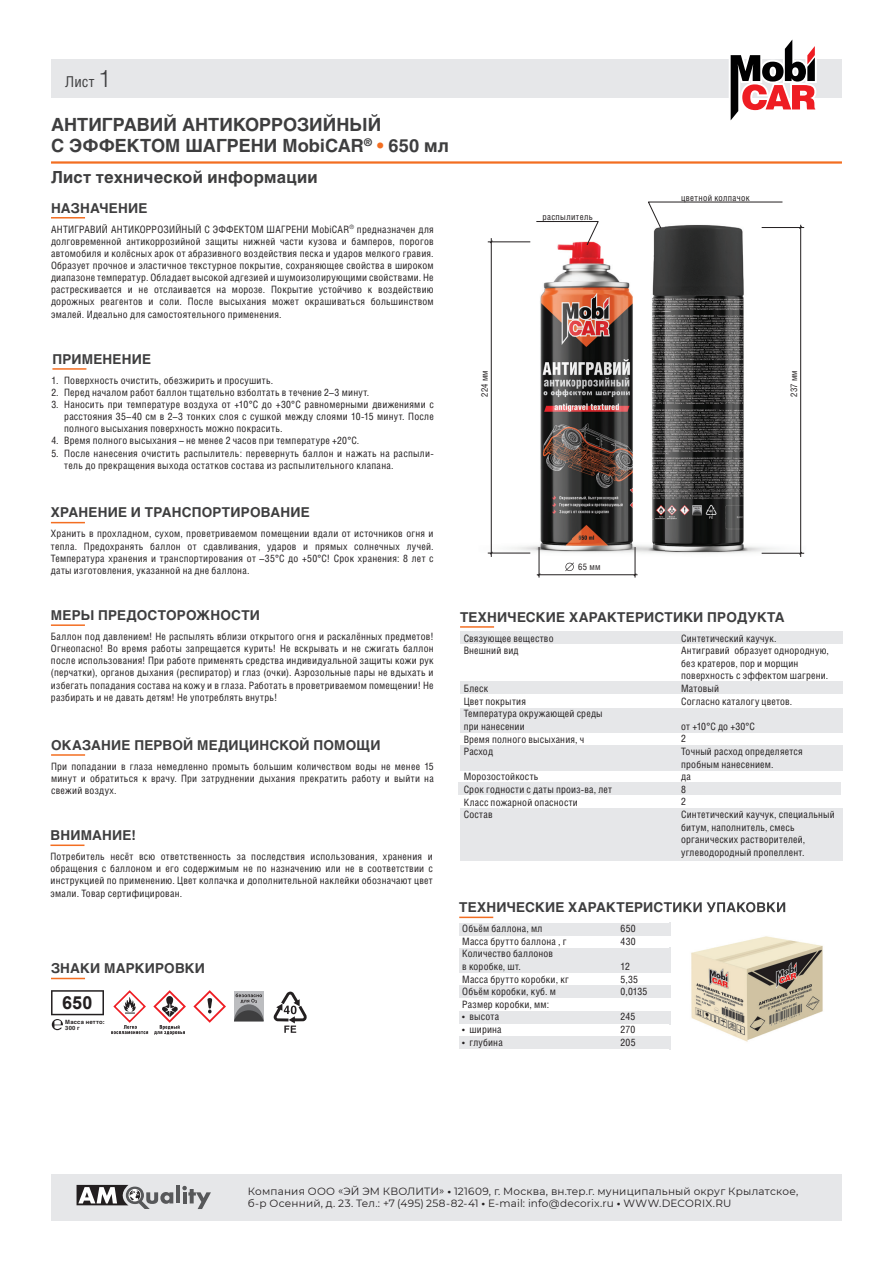
<style>
.page{position:relative;width:893px;height:1263px;background:#fff}
.page>*{position:absolute;margin:0;border:0;box-sizing:border-box;transform-origin:0 0}
.t1{font:700 18px/21.6px "Helios";color:#3e3e3f}
.t2{font:700 18px "Arial";color:#231f20}
.t3{font:700 16.5px "Helios";letter-spacing:.015em;color:#3e3e3f}
.t4{font:15px "Helios";color:#3e3e3f}
.t5{font:700 13.5px "Helios";letter-spacing:.015em;color:#3e3e3f}
.t6{font:10.5px/12.6px "Montserrat";letter-spacing:.02em;color:#231f20}
.t7{font:10.2px/12.6px "Helios";letter-spacing:.025em;color:#231f20}
.t8{font:9px "Helios";letter-spacing:.035em;color:#231f20}
.t9{font:700 5.85px/6px "Helios";letter-spacing:.035em;color:#231f20}
.s1{font-weight:300;font-size:24px}
.s2{color:#f36e21}
.s3{font-weight:700}
</style>
<div class="page">
<hr style="left:51px;top:217px;width:34px;height:1px;background:#f36e21">
<img style="left:487px;top:224px;width:318px;height:354px">
<hr style="left:52px;top:368px;width:34px;height:2px;background:#f36e21">
<div style="left:51px;top:1174px;width:791px;height:46px;background:#e6e7e9"></div>
<hr style="left:176px;top:1185px;width:4px;height:18px;background:#57585a">
<svg style="left:182px;top:1186px;width:29px;height:23px"></svg>
<svg style="left:77px;top:1185px;width:96px;height:24px"></svg>
<hr style="left:51px;top:522px;width:34px;height:1px;background:#f36e21">
<hr style="left:51px;top:624px;width:34px;height:2px;background:#f36e21">
<hr style="left:51px;top:754px;width:34px;height:2px;background:#f36e21">
<hr style="left:50px;top:844px;width:34px;height:2px;background:#f36e21">
<hr style="left:51px;top:161px;width:791px;height:3px;background:#f36e21">
<div style="left:459px;top:923px;width:211px;height:12px;background:#e6e7e9"></div>
<div style="left:459px;top:948px;width:211px;height:25px;background:#e6e7e9"></div>
<div style="left:459px;top:985px;width:211px;height:13px;background:#e6e7e9"></div>
<div style="left:459px;top:1011px;width:211px;height:13px;background:#e6e7e9"></div>
<div style="left:459px;top:1036px;width:211px;height:13px;background:#e6e7e9"></div>
<hr style="left:459px;top:917px;width:34px;height:1px;background:#f36e21">
<img style="left:669px;top:902px;width:154px;height:148px">
<svg style="left:669px;top:923px;width:1px;height:12px"></svg>
<svg style="left:669px;top:948px;width:1px;height:25px"></svg>
<svg style="left:669px;top:985px;width:1px;height:13px"></svg>
<svg style="left:669px;top:1011px;width:1px;height:13px"></svg>
<svg style="left:669px;top:1036px;width:1px;height:13px"></svg>
<img style="left:669px;top:902px;width:116px;height:10px">
<hr style="left:51px;top:978px;width:34px;height:1px;background:#f36e21">
<svg style="left:193px;top:990px;width:33px;height:33px"></svg>
<div style="left:234px;top:991px;width:30px;height:30px;background:#bcbdc0"></div>
<svg style="left:234px;top:993px;width:30px;height:28px"></svg>
<svg style="left:111px;top:990px;width:75px;height:45px"></svg>
<svg style="left:51px;top:990px;width:53px;height:40px"></svg>
<svg style="left:274px;top:991px;width:33px;height:42px"></svg>
<div style="left:51px;top:60px;width:791px;height:38px;background:#e6e7e9"></div>
<svg style="left:729px;top:39px;width:88px;height:82px"></svg>
<div style="left:460px;top:631px;width:383px;height:13px;background:#e6e7e9"></div>
<div style="left:460px;top:745px;width:383px;height:26px;background:#e6e7e9"></div>
<div style="left:460px;top:681px;width:383px;height:13px;background:#e6e7e9"></div>
<div style="left:459px;top:782px;width:382px;height:13px;background:#e6e7e9"></div>
<div style="left:460px;top:708px;width:383px;height:24px;background:#e6e7e9"></div>
<div style="left:460px;top:809px;width:383px;height:52px;background:#e6e7e9"></div>
<hr style="left:460px;top:626px;width:34px;height:2px;background:#f36e21">
<svg style="left:536px;top:221px;width:63px;height:24px"></svg>
<svg style="left:648px;top:202px;width:135px;height:26px"></svg>
<hr style="left:491px;top:238px;width:1px;height:319px;background:#231f20">
<hr style="left:488px;top:553px;width:42px;height:1px;background:#231f20">
<hr style="left:488px;top:242px;width:42px;height:1px;background:#231f20">
<hr style="left:800px;top:225px;width:1px;height:332px;background:#231f20">
<hr style="left:762px;top:227px;width:42px;height:1px;background:#231f20">
<hr style="left:762px;top:553px;width:42px;height:1px;background:#231f20">
<hr style="left:539px;top:547px;width:1px;height:31px;background:#231f20">
<hr style="left:537px;top:574px;width:101px;height:1px;background:#231f20">
<hr style="left:635px;top:547px;width:1px;height:31px;background:#231f20">
<svg style="left:565px;top:562px;width:9px;height:9px"></svg>
<h3 class="t4" style="left:65px;top:72px;width:48px">Лист <span class="s1">1</span></h3>
<h1 class="t1" style="left:51px;top:113px;width:399px">АНТИГРАВИЙ АНТИКОРРОЗИЙНЫЙ<br>С ЭФФЕКТОМ ШАГРЕНИ MobiCAR<sup>®</sup> <span class="s2">•</span> 650 мл</h1>
<h2 class="t3" style="left:51px;top:167px;width:268px">Лист технической информации</h2>
<h3 class="t5" style="left:51px;top:200px;width:98px">НАЗНАЧЕНИЕ</h3>
<p class="t7" style="left:51px;top:223px;width:384px;line-height:12.1px;text-align:justify">АНТИГРАВИЙ АНТИКОРРОЗИЙНЫЙ С ЭФФЕКТОМ ШАГРЕНИ MobiCAR<sup>®</sup> предназначен для долговременной антикоррозийной защиты нижней части кузова и бамперов, порогов автомобиля и колёсных арок от абразивного воздействия песка и ударов мелкого гравия.<br>Образует прочное и эластичное текстурное покрытие, сохраняющее свойства в широком диапазоне температур. Обладает высокой адгезией и шумоизолирующими свойствами. Не растрескивается и не отслаивается на морозе. Покрытие устойчиво к воздействию дорожных реагентов и соли. После высыхания может окрашиваться большинством эмалей. Идеально для самостоятельного применения.</p>
<h3 class="t5" style="left:52px;top:351px;width:100px">ПРИМЕНЕНИЕ</h3>
<p class="t7" style="left:51px;top:374px;width:223px">1. Поверхность очистить, обезжирить и просушить.</p>
<p class="t7" style="left:51px;top:386px;width:319px">2. Перед началом работ баллон тщательно взболтать в течение 2–3 минут.</p>
<p class="t7" style="left:64px;top:398px;width:371px;line-height:12.1px;text-align:justify;text-indent:-13px">3. Наносить при температуре воздуха от +10°С до +30°С равномерными движениями с расстояния 35–40 см в 2–3 тонких слоя с сушкой между слоями 10-15 минут. После полного высыхания поверхность можно покрасить.</p>
<p class="t7" style="left:51px;top:434px;width:309px">4. Время полного высыхания – не менее 2 часов при температуре +20°С.</p>
<p class="t7" style="left:64px;top:447px;width:371px;line-height:12.1px;text-indent:-13px">5. После нанесения очистить распылитель: перевернуть баллон и нажать на распыли&shy;тель до прекращения выхода остатков состава из распылительного клапана.</p>
<p class="t8" style="left:542px;top:212px;width:52px">распылитель</p>
<p class="t8" style="left:681px;top:192px;width:70px">цветной колпачок</p>
<p class="t8" style="left:479px;top:397px;width:28px;rotate:-90deg">224 мм</p>
<p class="t8" style="left:789px;top:397px;width:29px;rotate:-90deg">237 мм</p>
<h3 class="t5" style="left:51px;top:505px;width:260px">ХРАНЕНИЕ И ТРАНСПОРТИРОВАНИЕ</h3>
<p class="t7" style="left:51px;top:527px;width:384px;line-height:12.1px;text-align:justify">Хранить в прохладном, сухом, проветриваемом помещении вдали от источников огня и тепла. Предохранять баллон от сдавливания, ударов и прямых солнечных лучей.<br>Температура хранения и транспортирования от –35°С до +50°С! Срок хранения: 8 лет с даты изготовления, указанной на дне баллона.</p>
<h3 class="t5" style="left:51px;top:607px;width:211px">МЕРЫ ПРЕДОСТОРОЖНОСТИ</h3>
<p class="t7" style="left:51px;top:630px;width:384px;line-height:12.1px;text-align:justify">Баллон под давлением! Не распылять вблизи открытого огня и раскалённых предметов!<br>Огнеопасно! Во время работы запрещается курить! Не вскрывать и не сжигать баллон после использования! При работе применять средства индивидуальной защиты кожи рук (перчатки), органов дыхания (респиратор) и глаз (очки). Аэрозольные пары не вдыхать и избегать попадания состава на кожу и в глаза. Работать в проветриваемом помещении! Не разбирать и не давать детям! Не употреблять внутрь!</p>
<h3 class="t5" style="left:51px;top:737px;width:331px">ОКАЗАНИЕ ПЕРВОЙ МЕДИЦИНСКОЙ ПОМОЩИ</h3>
<p class="t7" style="left:51px;top:760px;width:384px;line-height:12.1px;text-align:justify">При попадании в глаза немедленно промыть большим количеством воды не менее 15 минут и обратиться к врачу. При затруднении дыхания прекратить работу и выйти на свежий воздух.</p>
<h3 class="t5" style="left:50px;top:827px;width:87px">ВНИМАНИЕ!</h3>
<p class="t7" style="left:50px;top:850px;width:384px;line-height:12.1px;text-align:justify">Потребитель несёт всю ответственность за последствия использования, хранения и обращения с баллоном и его содержимым не по назначению или не в соответствии с инструкцией по применению. Цвет колпачка и дополнительной наклейки обозначают цвет эмали. Товар сертифицирован.</p>
<h3 class="t5" style="left:51px;top:960px;width:155px">ЗНАКИ МАРКИРОВКИ</h3>
<h1 class="t2" style="left:62px;top:990px;width:32px">650</h1>
<p class="t9" style="left:65px;top:1019px;width:41px">Масса нетто:<br>300 г</p>
<p class="t8" style="left:578px;top:561px;width:24px">65 мм</p>
<h3 class="t5" style="left:460px;top:609px;width:326px">ТЕХНИЧЕСКИЕ ХАРАКТЕРИСТИКИ ПРОДУКТА</h3>
<p class="t7" style="left:464px;top:632px;width:91px">Связующее вещество<br>Внешний вид</p>
<p class="t7" style="left:464px;top:682px;width:140px">Блеск<br>Цвет покрытия<br>Температура окружающей среды при нанесении<br>Время полного высыхания, ч<br>Расход</p>
<p class="t7" style="left:464px;top:770px;width:150px">Морозостойкость<br>Срок годности с даты произ-ва, лет<br>Класс пожарной опасности<br>Состав</p>
<p class="t7" style="left:681px;top:632px;width:149px">Синтетический каучук.<br>Антигравий образует однородную, без кратеров, пор и морщин поверхность с эффектом шагрени.<br>Матовый<br>Согласно каталогу цветов.</p>
<p class="t7" style="left:681px;top:720px;width:155px">от +10°С до +30°С<br>2<br>Точный расход определяется пробным нанесением.<br>да<br>8<br>2<br>Синтетический каучук, специальный битум, наполнитель, смесь органических растворителей, углеводородный пропеллент.</p>
<h3 class="t5" style="left:459px;top:899px;width:328px">ТЕХНИЧЕСКИЕ ХАРАКТЕРИСТИКИ УПАКОВКИ</h3>
<p class="t7" style="left:462px;top:922px;width:108px">Объём баллона, мл<br>Масса брутто баллона , г<br>Количество баллонов<br>в коробке, шт.<br>Масса брутто коробки, кг<br>Объём коробки, куб. м<br>Размер коробки, мм:</p>
<p class="t7" style="left:462px;top:1010px;width:38px">• высота</p>
<p class="t7" style="left:462px;top:1023px;width:41px">• ширина</p>
<p class="t7" style="left:462px;top:1035px;width:42px">• глубина</p>
<p class="t7" style="left:621px;top:922px;width:17px">650<br>430</p>
<p class="t7" style="left:621px;top:960px;width:28px">12<br>5,35<br>0,0135</p>
<p class="t7" style="left:621px;top:1010px;width:16px;text-align:justify">245<br>270<br>205</p>
<p class="t6" style="left:248px;top:1184px;width:552px">Компания ООО «ЭЙ ЭМ КВОЛИТИ» <span class="s3">•</span> 121609, г. Москва, вн.тер.г. муниципальный округ Крылатское, б-р Осенний, д. 23. Тел.: +7 (495) 258-82-41 <span class="s3">•</span> E-mail: info@decorix.ru <span class="s3">•</span> WWW.DECORIX.RU</p>
</div>
